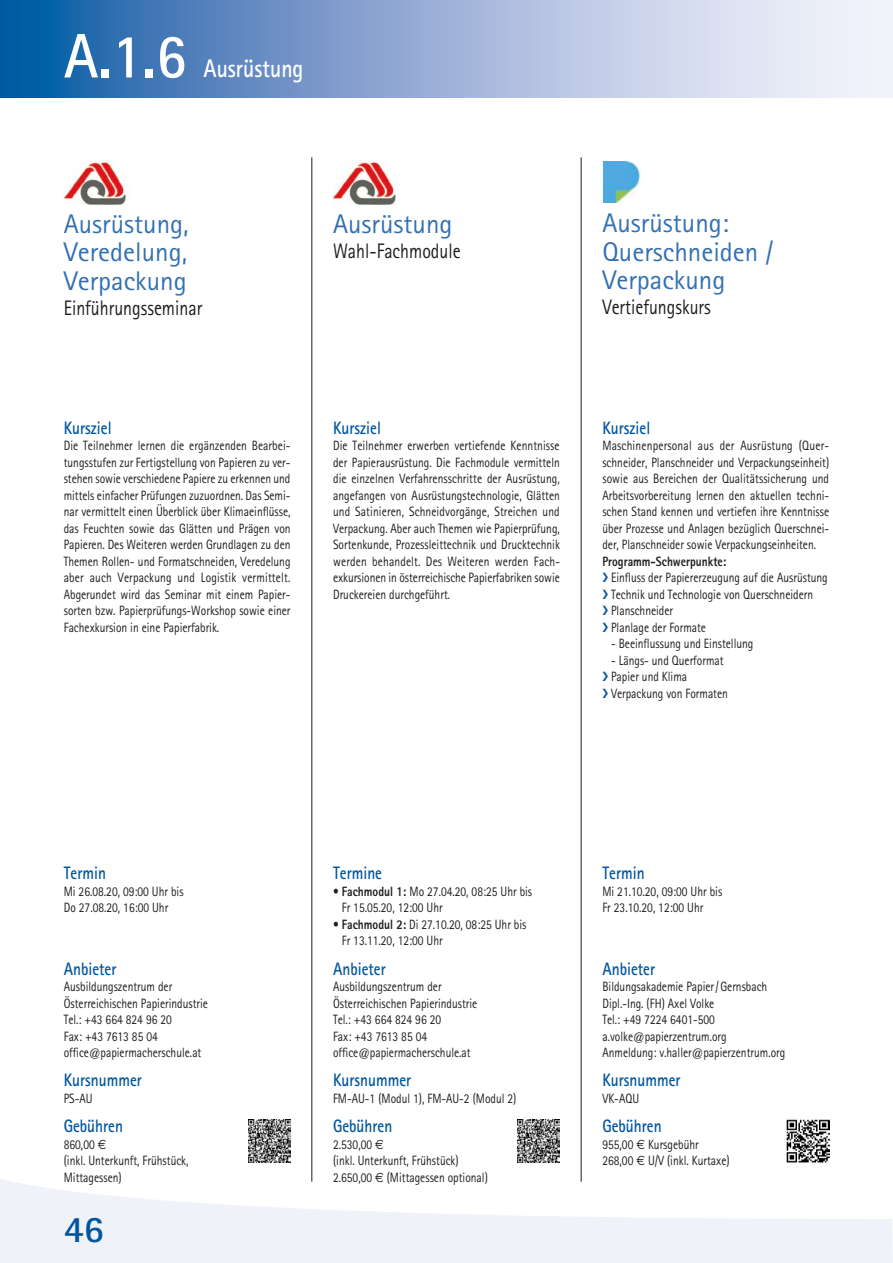
<style>
.page{position:relative;width:893px;height:1263px;background:#fff}
.page>*{position:absolute;margin:0;border:0;box-sizing:border-box;transform-origin:0 0}
.t1{font:700 63px "Rotis Sans Serif";color:#fff;scale:.9 1}
.t2{font:700 37.5px "Rotis Sans Serif";color:#00569e}
.t3{font:27px/28.5px "Rotis Sans Serif";color:#3370b1;text-align:justify}
.t4{font:700 25.5px "Rotis Sans Serif";color:#fff;scale:.85 1}
.t5{font:21px "Rotis Sans Serif";color:#1d1d1b;scale:.85 1}
.t6{font:700 18px "Rotis Sans Serif";color:#00569e;scale:.85 1}
.t7{font:13.5px/16.5px "Rotis Sans Serif";color:#1d1d1b;scale:.85 1}
.t8{font:800 13.5px "Rotis Sans Serif";color:#1d1d1b;scale:.85 1}
.s1{font-family:"Euro Sans"}
.s2{font-weight:800}
</style>
<div class="page">
<svg style="left:0;top:1168px;width:893px;height:95px;fill:#f0f2fa"></svg>
<hr style="left:581px;top:157px;width:1px;height:1025px;background:#1d1d1b">
<hr style="left:312px;top:157px;width:1px;height:1025px;background:#1d1d1b">
<svg style="left:0;top:0;width:893px;height:97px;background:#91add5"></svg>
<img style="left:64px;top:162px;width:63px;height:42px">
<img style="left:333px;top:162px;width:64px;height:42px">
<img style="left:603px;top:162px;width:38px;height:40px">
<img style="left:248px;top:1120px;width:43px;height:42px">
<img style="left:517px;top:1120px;width:43px;height:42px">
<img style="left:787px;top:1120px;width:42px;height:42px">
<h1 class="t1" style="left:64px;top:16px;width:138px">A.1.6</h1>
<h3 class="t4" style="left:203px;top:53px;width:119px">Ausrüstung</h3>
<h3 class="t3" style="left:64px;top:209px;width:126px">Ausrüstung, Veredelung, Verpackung</h3>
<h3 class="t5" style="left:64px;top:295px;width:164px">Einführungsseminar</h3>
<h3 class="t6" style="left:64px;top:416px;width:58px">Kursziel</h3>
<p class="t7" style="left:64px;top:437px;width:268px;text-align:justify">Die Teilnehmer lernen die ergänzenden Bearbei&shy;tungsstufen zur Fertigstellung von Papieren zu ver&shy;stehen sowie verschiedene Papiere zu erkennen und mittels einfacher Prüfungen zuzuordnen. Das Semi&shy;nar vermittelt einen Überblick über Klimaeinflüsse, das Feuchten sowie das Glätten und Prägen von Papieren. Des Weiteren werden Grundlagen zu den Themen Rollen- und Formatschneiden, Veredelung aber auch Verpackung und Logistik vermittelt.<br>Abgerundet wird das Seminar mit einem Papier&shy;sorten bzw. Papierprüfungs-Workshop sowie einer Fachexkursion in eine Papierfabrik.</p>
<h3 class="t3" style="left:333px;top:209px;width:121px">Ausrüstung</h3>
<h3 class="t5" style="left:333px;top:238px;width:152px">Wahl-Fachmodule</h3>
<h3 class="t6" style="left:333px;top:416px;width:58px">Kursziel</h3>
<p class="t7" style="left:333px;top:437px;width:268px;text-align:justify">Die Teilnehmer erwerben vertiefende Kenntnisse der Papierausrüstung. Die Fachmodule vermitteln die einzelnen Verfahrensschritte der Ausrüstung, angefangen von Ausrüstungstechnologie, Glätten und Satinieren, Schneidvorgänge, Streichen und Verpackung. Aber auch Themen wie Papierprüfung, Sortenkunde, Prozessleittechnik und Drucktechnik werden behandelt. Des Weiteren werden Fach&shy;exkursionen in österreichische Papierfabriken sowie Druckereien durchgeführt.</p>
<h3 class="t3" style="left:602px;top:209px;width:172px;text-align:left">Ausrüstung:<br>Querschneiden /<br>Verpackung</h3>
<h3 class="t5" style="left:602px;top:295px;width:129px">Vertiefungskurs</h3>
<h3 class="t6" style="left:602px;top:416px;width:58px">Kursziel</h3>
<p class="t7" style="left:602px;top:437px;width:268px;text-align:justify">Maschinenpersonal aus der Ausrüstung (Quer&shy;schneider, Planschneider und Verpackungseinheit) sowie aus Bereichen der Qualitätssicherung und Arbeitsvorbereitung lernen den aktuellen techni&shy;schen Stand kennen und vertiefen ihre Kenntnisse über Prozesse und Anlagen bezüglich Querschnei&shy;der, Planschneider sowie Verpackungseinheiten.</p>
<p class="t8" style="left:602px;top:553px;width:147px">Programm-Schwerpunkte:</p>
<p class="t7" style="left:611px;top:569px;width:256px">Einfluss der Papiererzeugung auf die Ausrüstung<br>Technik und Technologie von Querschneidern<br>Planschneider<br>Planlage der Formate</p>
<p class="t7" style="left:611px;top:635px;width:169px">- Beeinflussung und Einstellung</p>
<p class="t7" style="left:611px;top:652px;width:139px">- Längs- und Querformat<br>Papier und Klima<br>Verpackung von Formaten</p>
<h3 class="t6" style="left:64px;top:862px;width:51px">Termin</h3>
<p class="t7" style="left:64px;top:883px;width:142px">Mi 26.08.20, 09:00 Uhr bis<br>Do 27.08.20, 16:00 Uhr</p>
<h3 class="t6" style="left:64px;top:957px;width:63px">Anbieter</h3>
<p class="t7" style="left:64px;top:978px;width:171px">Ausbildungszentrum der<br>Österreichischen Papierindustrie<br>Tel.: +43 664 824 96 20<br>Fax: +43 7613 85 04 office@papiermacherschule.at</p>
<h3 class="t6" style="left:64px;top:1069px;width:93px">Kursnummer</h3>
<p class="t7" style="left:64px;top:1090px;width:35px">PS-AU</p>
<h3 class="t6" style="left:64px;top:1114px;width:71px">Gebühren</h3>
<p class="t7" style="left:64px;top:1136px;width:148px">860,00 <span class="s1">€<br></span>(inkl. Unterkunft, Frühstück,<br>Mittagessen)</p>
<h2 class="t2" style="left:64px;top:1205px;width:42px">46</h2>
<h3 class="t6" style="left:333px;top:862px;width:59px">Termine</h3>
<p class="t7" style="left:342px;top:883px;width:225px;text-indent:-9px">• <span class="s2">Fachmodul 1:</span> Mo 27.04.20, 08:25 Uhr bis<br>Fr 15.05.20, 12:00 Uhr</p>
<p class="t7" style="left:342px;top:916px;width:219px;text-indent:-9px">• <span class="s2">Fachmodul 2:</span> Di 27.10.20, 08:25 Uhr bis<br>Fr 13.11.20, 12:00 Uhr</p>
<h3 class="t6" style="left:333px;top:957px;width:63px">Anbieter</h3>
<p class="t7" style="left:333px;top:978px;width:171px">Ausbildungszentrum der<br>Österreichischen Papierindustrie<br>Tel.: +43 664 824 96 20<br>Fax: +43 7613 85 04 office@papiermacherschule.at</p>
<h3 class="t6" style="left:333px;top:1069px;width:93px">Kursnummer</h3>
<p class="t7" style="left:333px;top:1090px;width:217px">FM-AU-1 (Modul 1), FM-AU-2 (Modul 2)</p>
<h3 class="t6" style="left:333px;top:1114px;width:71px">Gebühren</h3>
<p class="t7" style="left:333px;top:1136px;width:184px">2.530,00 <span class="s1">€<br></span>(inkl. Unterkunft, Frühstück)<br>2.650,00 <span class="s1">€</span> (Mittagessen optional)</p>
<h3 class="t6" style="left:602px;top:862px;width:51px">Termin</h3>
<p class="t7" style="left:602px;top:883px;width:142px">Mi 21.10.20, 09:00 Uhr bis<br>Fr 23.10.20, 12:00 Uhr</p>
<h3 class="t6" style="left:602px;top:957px;width:63px">Anbieter</h3>
<p class="t7" style="left:602px;top:978px;width:217px">Bildungsakademie Papier/Gernsbach<br>Dipl.-Ing. (FH) Axel Volke<br>Tel.: +49 7224 6401-500 a.volke@papierzentrum.org<br>Anmeldung: v.haller@papierzentrum.org</p>
<h3 class="t6" style="left:602px;top:1069px;width:93px">Kursnummer</h3>
<p class="t7" style="left:602px;top:1090px;width:45px">VK-AQU</p>
<h3 class="t6" style="left:602px;top:1114px;width:71px">Gebühren</h3>
<p class="t7" style="left:602px;top:1136px;width:151px">955,00 <span class="s1">€</span> Kursgebühr<br>268,00 <span class="s1">€</span> U/V (inkl. Kurtaxe)</p>
</div>
